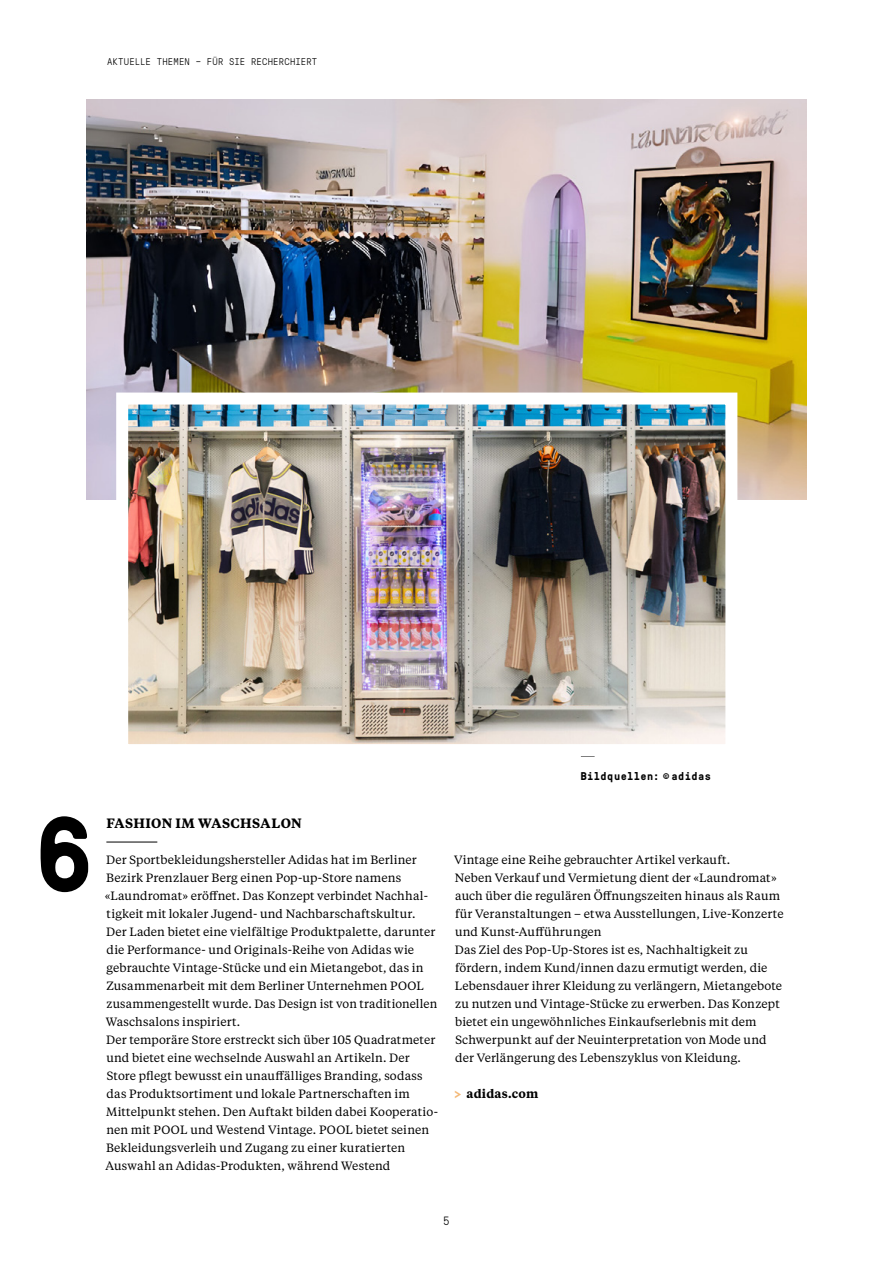
<style>
.page{position:relative;width:893px;height:1263px;background:#fff}
.page>*{position:absolute;margin:0;border:0;box-sizing:border-box;transform-origin:0 0}
.t1{font:700 105px "GT Pressura Mono";color:#000}
.t2{font:600 13.5px "Tiempos Text";letter-spacing:.025em;color:#000}
.t3{font:12px/18px "Tiempos Text";letter-spacing:.01em;color:#000}
.t4{font:600 12px "Tiempos Text";letter-spacing:.015em;color:#000}
.t5{font:300 12px "GT Pressura Mono";color:#000}
.t6{font:700 11.25px "GT Pressura Mono";letter-spacing:.045em;color:#000}
.t7{font:300 9.75px "GT Pressura Mono";letter-spacing:.015em;color:#000}
.s1{font-size:18px;color:#f4b978}
</style>
<div class="page">
<hr style="left:106px;top:842px;width:51px;height:1px;background:#000">
<img style="left:87px;top:99px;width:719px;height:401px">
<img style="left:110px;top:387px;width:633px;height:370px">
<p class="t7" style="left:107px;top:55px;width:212px">AKTUELLE THEMEN – FÜR SIE RECHERCHIERT</p>
<h1 class="t1" style="left:35px;top:777px;width:59px">6</h1>
<p class="t2" style="left:106px;top:814px;width:197px">FASHION IM WASCHSALON</p>
<p class="t6" style="left:581px;top:768px;width:132px">Bildquellen: © adidas</p>
<p class="t3" style="left:105px;top:850px;width:335px">Der Sportbekleidungshersteller Adidas hat im Berliner Bezirk Prenzlauer Berg einen Pop-up-Store namens «Laundromat» eröffnet. Das Konzept verbindet Nachhal&shy;tigkeit mit lokaler Jugend- und Nachbarschaftskultur.<br>Der Laden bietet eine vielfältige Produktpalette, darunter die Performance- und Originals-Reihe von Adidas wie gebrauchte Vintage-Stücke und ein Mietangebot, das in Zusammenarbeit mit dem Berliner Unternehmen POOL zusammengestellt wurde. Das Design ist von traditionellen Waschsalons inspiriert.<br>Der temporäre Store erstreckt sich über 105 Quadratmeter und bietet eine wechselnde Auswahl an Artikeln. Der Store pflegt bewusst ein unauffälliges Branding, sodass das Produktsortiment und lokale Partnerschaften im Mittelpunkt stehen. Den Auftakt bilden dabei Kooperatio&shy;nen mit POOL und Westend Vintage. POOL bietet seinen Bekleidungsverleih und Zugang zu einer kuratierten Auswahl an Adidas-Produkten, während Westend</p>
<p class="t3" style="left:454px;top:850px;width:331px">Vintage eine Reihe gebrauchter Artikel verkauft.<br>Neben Verkauf und Vermietung dient der «Laundromat» auch über die regulären Öffnungszeiten hinaus als Raum für Veranstaltungen – etwa Ausstellungen, Live-Konzerte und Kunst-Aufführungen<br>Das Ziel des Pop-Up-Stores ist es, Nachhaltigkeit zu fördern, indem Kund/innen dazu ermutigt werden, die Lebensdauer ihrer Kleidung zu verlängern, Mietangebote zu nutzen und Vintage-Stücke zu erwerben. Das Konzept bietet ein ungewöhnliches Einkaufserlebnis mit dem Schwerpunkt auf der Neuinterpretation von Mode und der Verlängerung des Lebenszyklus von Kleidung.</p>
<p class="t4" style="left:454px;top:1085px;width:86px"><span class="s1">&gt;</span> adidas.com</p>
<p class="t5" style="left:443px;top:1212px;width:8px">5</p>
</div>
